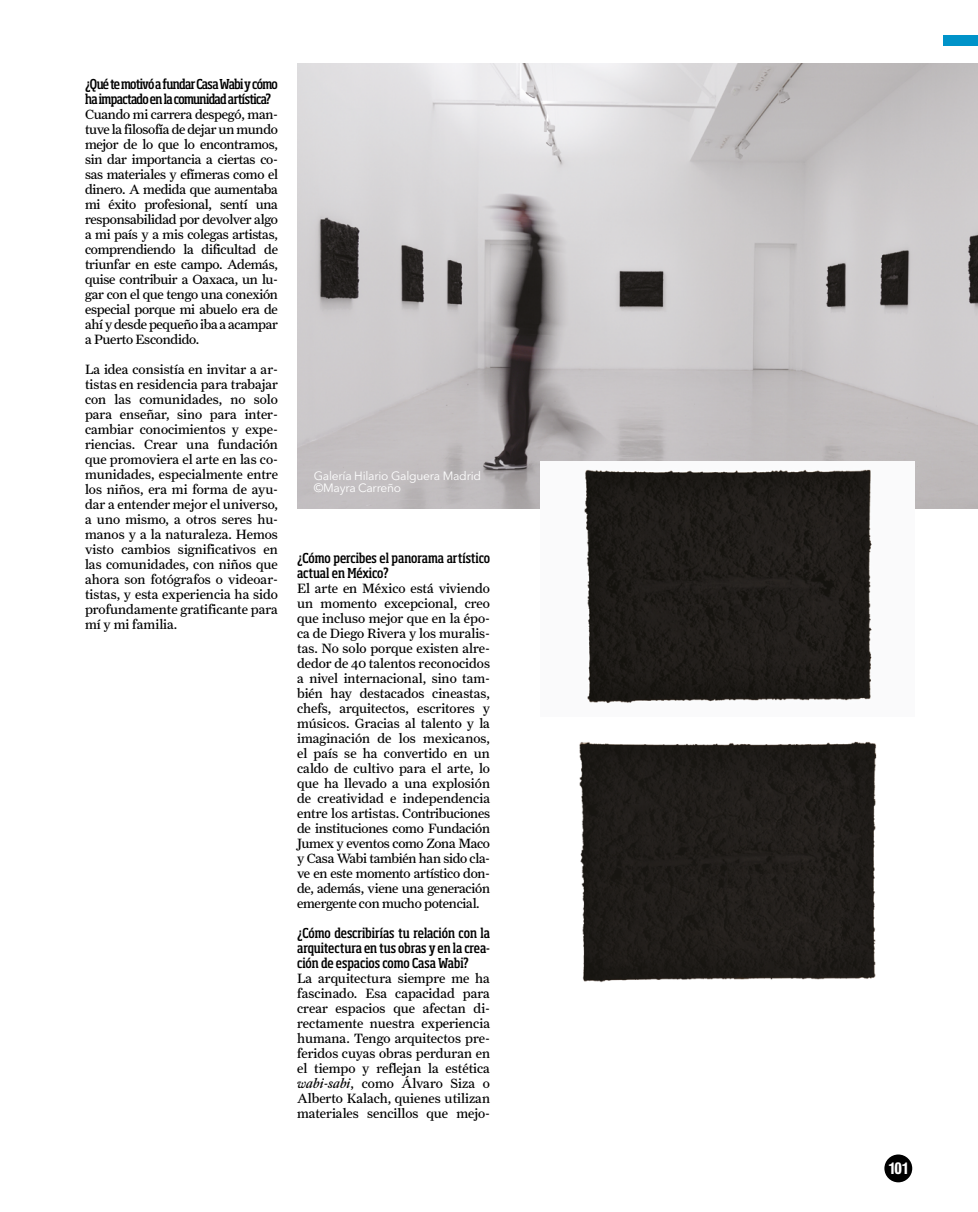
<style>
.page{position:relative;width:978px;height:1212px;background:#fff}
.page>*{position:absolute;margin:0;border:0;box-sizing:border-box;transform-origin:0 0}
.t1{font:700 15px "Bureau Grot Condensed";color:#fff}
.t2{font:13.5px/15px "Farnham Text";letter-spacing:-.02em;color:#000;text-align:justify}
.t3{font:500 condensed 13.5px/15px "Soho Std";letter-spacing:-.015em;color:#000}
.t4{font:500 condensed 13.5px/15px "Soho Std";letter-spacing:-.05em;color:#000}
.t5{font:12px/12px "Avenir Next LT Pro";letter-spacing:-.02em;color:#fff}
.s1{font-style:italic}
</style>
<div class="page">
<div style="left:884px;top:1154px;width:28px;height:28px;background:#000;border-radius:50%"></div>
<div style="left:943px;top:35px;width:35px;height:11px;background:#0093c9"></div>
<img style="left:297px;top:64px;width:681px;height:444px">
<img style="left:540px;top:461px;width:374px;height:243px">
<img style="left:579px;top:741px;width:298px;height:242px">
<p class="t4" style="left:85px;top:76px;width:194px">¿Qué te motivó a fundar Casa Wabi y cómo ha impactado en la comunidad artística?</p>
<p class="t2" style="left:85px;top:107px;width:194px">Cuando mi carrera despegó, man&shy;tuve la filosofía de dejar un mundo mejor de lo que lo encontramos, sin dar importancia a ciertas co&shy;sas materiales y efímeras como el dinero. A medida que aumentaba mi éxito profesional, sentí una responsabilidad por devolver algo a mi país y a mis colegas artistas, comprendiendo la dificultad de triunfar en este campo. Además, quise contribuir a Oaxaca, un lu&shy;gar con el que tengo una conexión especial porque mi abuelo era de ahí y desde pequeño iba a acampar a Puerto Escondido.</p>
<p class="t2" style="left:85px;top:362px;width:194px">La idea consistía en invitar a ar&shy;tistas en residencia para trabajar con las comunidades, no solo para enseñar, sino para inter&shy;cambiar conocimientos y expe&shy;riencias. Crear una fundación que promoviera el arte en las co&shy;munidades, especialmente entre los niños, era mi forma de ayu&shy;dar a entender mejor el universo, a uno mismo, a otros seres hu&shy;manos y a la naturaleza. Hemos visto cambios significativos en las comunidades, con niños que ahora son fotógrafos o videoar&shy;tistas, y esta experiencia ha sido profundamente gratificante para mí y mi familia.</p>
<p class="t5" style="left:314px;top:470px;width:169px">Galería Hilario Galguera Madrid ©Mayra Carreño</p>
<p class="t3" style="left:297px;top:550px;width:194px">¿Cómo percibes el panorama artístico actual en México?</p>
<p class="t2" style="left:297px;top:581px;width:194px">El arte en México está viviendo un momento excepcional, creo que incluso mejor que en la épo&shy;ca de Diego Rivera y los muralis&shy;tas. No solo porque existen alre&shy;dedor de 40 talentos reconocidos a nivel internacional, sino tam&shy;bién hay destacados cineastas, chefs, arquitectos, escritores y músicos. Gracias al talento y la imaginación de los mexicanos, el país se ha convertido en un caldo de cultivo para el arte, lo que ha llevado a una explosión de creatividad e independencia entre los artistas. Contribuciones de instituciones como Fundación Jumex y eventos como Zona Maco y Casa Wabi también han sido cla&shy;ve en este momento artístico don&shy;de, además, viene una generación emergente con mucho potencial.</p>
<p class="t3" style="left:297px;top:925px;width:194px;text-align:justify">¿Cómo describirías tu relación con la arquitectura en tus obras y en la crea&shy;ción de espacios como Casa Wabi?</p>
<p class="t2" style="left:297px;top:971px;width:194px">La arquitectura siempre me ha fascinado. Esa capacidad para crear espacios que afectan di&shy;rectamente nuestra experiencia humana. Tengo arquitectos pre&shy;feridos cuyas obras perduran en el tiempo y reflejan la estética <span class="s1">wabi-sabi</span>, como Álvaro Siza o Alberto Kalach, quienes utilizan materiales sencillos que mejo-</p>
<p class="t1" style="left:889px;top:1159px;width:20px">101</p>
</div>
